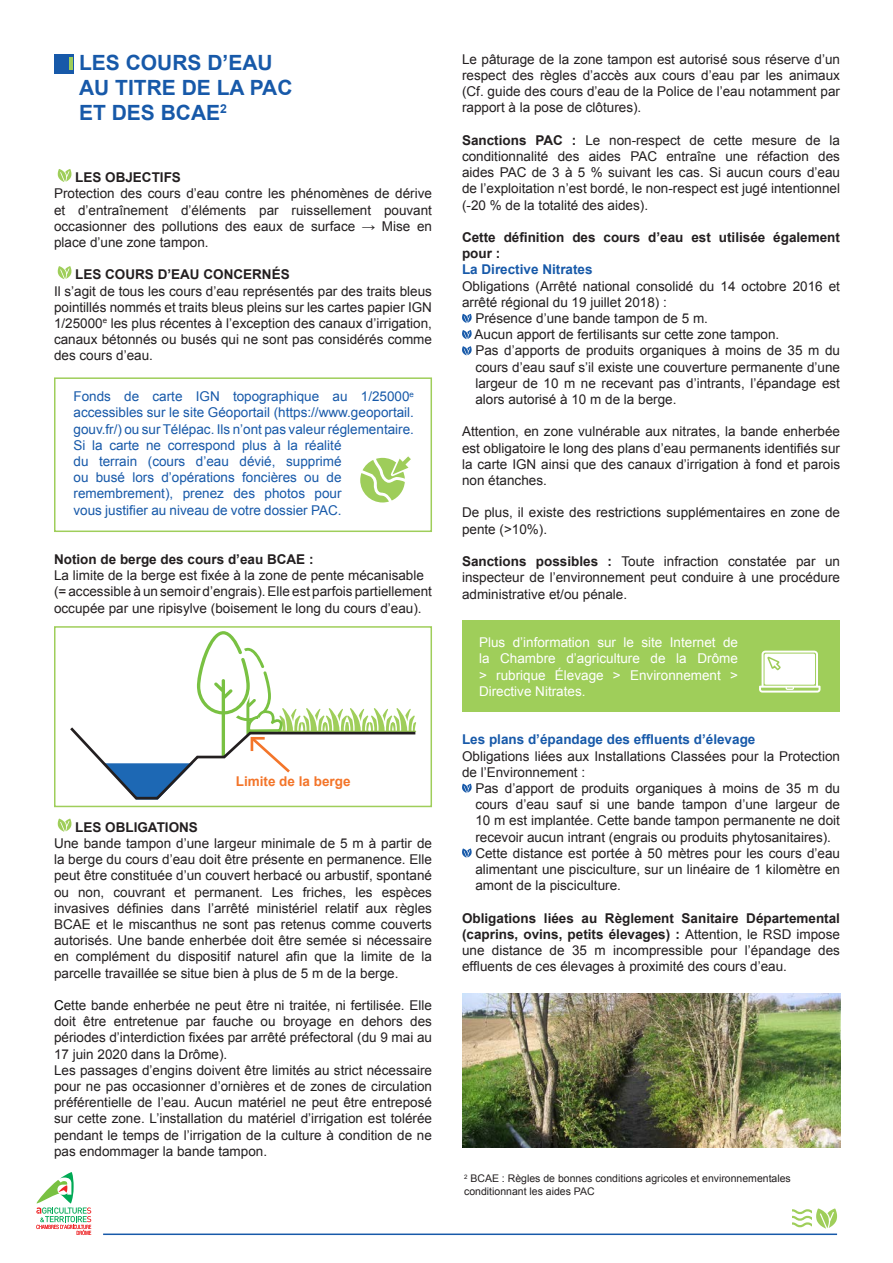
<style>
.page{position:relative;width:893px;height:1263px;background:#fff}
.page>*{position:absolute;margin:0;border:0;box-sizing:border-box;transform-origin:0 0}
.t1{font:700 21px/25.2px "Arial";color:#1759a9}
.t2{font:13.5px/16.2px "Arial";color:#231f20;text-align:justify}
.t3{font:13.5px/16.2px "Arial";color:#1759a9}
.t4{font:700 13.5px/16.2px "Arial";color:#231f20}
.t5{font:13.5px/16.2px "Arial";color:#fff;text-align:justify}
.t6{font:700 13.5px "Arial";color:#1759a9}
.t7{font:700 13.5px "Arial";color:#f3752a}
.t8{font:10.5px/12.6px "Arial";color:#231f20}
.s1{color:#000001}
.s2{font-weight:700}
</style>
<div class="page">
<hr style="left:103px;top:1233px;width:734px;height:2px;background:#1759a9">
<svg style="left:792px;top:1208px;width:45px;height:20px"></svg>
<svg style="left:36px;top:1172px;width:55px;height:63px"></svg>
<div style="left:462px;top:620px;width:378px;height:92px;background:#9fce5a"></div>
<div style="left:54px;top:54px;width:19px;height:19px;background:#1759a9"></div>
<hr style="left:69px;top:57px;width:4px;height:13px;background:#9fce5a">
<svg style="left:58px;top:169px;width:13px;height:13px"></svg>
<svg style="left:58px;top:266px;width:13px;height:13px"></svg>
<svg style="left:58px;top:818px;width:13px;height:14px"></svg>
<img style="left:462px;top:993px;width:378px;height:155px">
<svg style="left:462px;top:314px;width:10px;height:9px"></svg>
<svg style="left:462px;top:330px;width:10px;height:9px"></svg>
<svg style="left:462px;top:346px;width:10px;height:9px"></svg>
<svg style="left:462px;top:784px;width:10px;height:9px"></svg>
<svg style="left:462px;top:848px;width:10px;height:10px"></svg>
<div style="left:54px;top:377px;width:378px;height:155px;border:2px solid #9fce5a"></div>
<div style="left:54px;top:626px;width:378px;height:181px;border:2px solid #9fce5a"></div>
<svg style="left:70px;top:631px;width:347px;height:169px"></svg>
<svg style="left:360px;top:456px;width:51px;height:46px"></svg>
<svg style="left:759px;top:651px;width:61px;height:41px;background:#e9f4da"></svg>
<h1 class="t1" style="left:79px;top:51px;width:215px">LES COURS D’EAU<br>AU TITRE DE LA PAC<br>ET DES BCAE<sup>2</sup></h1>
<p class="t4" style="left:75px;top:170px;width:107px">LES OBJECTIFS</p>
<p class="t2" style="left:54px;top:186px;width:379px">Protection des cours d’eau contre les phénomènes de dérive et d’entraînement d’éléments par ruissellement pouvant occasionner des pollutions des eaux de surface → Mise en place d’une zone tampon.</p>
<p class="t4" style="left:75px;top:267px;width:216px">LES COURS D’EAU CONCERNÉS</p>
<p class="t2" style="left:54px;top:283px;width:380px">Il s’agit de tous les cours d’eau représentés par des traits bleus pointillés nommés et traits bleus pleins sur les cartes papier IGN 1/25000<sup>e</sup> les plus récentes à l’exception des canaux d’irrigation, canaux bétonnés ou busés qui ne sont pas considérés comme des cours d’eau.</p>
<p class="t3" style="left:73px;top:389px;width:342px">Fonds de carte IGN topographique au 1/25000<sup>e </sup>accessibles sur le site Géoportail (https://www.geoportail. gouv.fr/) ou sur Télépac. Ils n’ont pas valeur réglementaire.<br>Si la carte ne correspond plus à la réalité<br>du terrain (cours d’eau dévié, supprimé<br>ou busé lors d’opérations foncières ou de remembrement), prenez des photos pour<br>vous justifier au niveau de votre dossier PAC.</p>
<p class="t4" style="left:54px;top:552px;width:261px">Notion de berge des cours d’eau BCAE :</p>
<p class="t2" style="left:54px;top:568px;width:379px;text-align:left">La limite de la berge est fixée à la zone de pente mécanisable (= accessible à un semoir d’engrais). Elle est parfois partiellement occupée par une ripisylve (boisement le long du cours d’eau).</p>
<p class="t7" style="left:236px;top:772px;width:116px">Limite de la berge</p>
<p class="t4" style="left:75px;top:819px;width:124px">LES OBLIGATIONS</p>
<p class="t2" style="left:54px;top:835px;width:380px">Une bande tampon d’une largeur minimale de 5 m à partir de la berge du cours d’eau doit être présente en permanence. Elle peut être constituée d’un couvert herbacé ou arbustif, spontané ou non, couvrant et permanent. Les friches, les espèces invasives définies dans l’arrêté ministériel relatif aux règles BCAE et le miscanthus ne sont pas retenus comme couverts autorisés. Une bande enherbée doit être semée si nécessaire en complément du dispositif naturel afin que la limite de la parcelle travaillée se situe bien à plus de 5 m de la berge.</p>
<p class="t2" style="left:54px;top:997px;width:380px;text-align:left"><span class="s1">C</span>ette bande enherbée ne peut être ni traitée, ni fertilisée. Elle doit être entretenue par fauche ou broyage en dehors des périodes d’interdiction fixées par arrêté préfectoral (du 9 mai au 17 juin 2020 dans la Drôme).<br>Les passages d’engins doivent être limités au strict nécessaire pour ne pas occasionner d’ornières et de zones de circulation préférentielle de l’eau. Aucun matériel ne peut être entreposé sur cette zone. L’installation du matériel d’irrigation est tolérée pendant le temps de l’irrigation de la culture à condition de ne pas endommager la bande tampon.</p>
<p class="t2" style="left:462px;top:51px;width:380px">Le pâturage de la zone tampon est autorisé sous réserve d’un respect des règles d’accès aux cours d’eau par les animaux (Cf. guide des cours d’eau de la Police de l’eau notamment par rapport à la pose de clôtures).</p>
<p class="t2" style="left:462px;top:132px;width:380px"><span class="s2">Sanctions PAC :</span> Le non-respect de cette mesure de la conditionnalité des aides PAC entraîne une réfaction des aides PAC de 3 à 5 % suivant les cas. Si aucun cours d’eau de l’exploitation n’est bordé, le non-respect est jugé intentionnel (-20 % de la totalité des aides).</p>
<p class="t4" style="left:462px;top:230px;width:379px">Cette définition des cours d’eau est utilisée également pour :</p>
<p class="t6" style="left:462px;top:261px;width:132px">La Directive Nitrates</p>
<p class="t2" style="left:462px;top:278px;width:379px">Obligations (Arrêté national consolidé du 14 octobre 2016 et</p>
<p class="t2" style="left:462px;top:294px;width:206px">arrêté régional du 19 juillet 2018) :</p>
<p class="t2" style="left:475px;top:310px;width:234px">Présence d’une bande tampon de 5 m.</p>
<p class="t2" style="left:475px;top:327px;width:306px">Aucun apport de fertilisants sur cette zone tampon.</p>
<p class="t2" style="left:475px;top:343px;width:366px">Pas d’apports de produits organiques à moins de 35 m du</p>
<p class="t2" style="left:475px;top:359px;width:366px">cours d’eau sauf s’il existe une couverture permanente d’une</p>
<p class="t2" style="left:475px;top:375px;width:366px">largeur de 10 m ne recevant pas d’intrants, l’épandage est</p>
<p class="t2" style="left:475px;top:391px;width:203px">alors autorisé à 10 m de la berge.</p>
<p class="t2" style="left:462px;top:424px;width:380px">Attention, en zone vulnérable aux nitrates, la bande enherbée est obligatoire le long des plans d’eau permanents identifiés sur la carte IGN ainsi que des canaux d’irrigation à fond et parois non étanches.</p>
<p class="t2" style="left:462px;top:505px;width:379px">De plus, il existe des restrictions supplémentaires en zone de pente (&gt;10%).</p>
<p class="t2" style="left:462px;top:553px;width:379px"><span class="s2">Sanctions possibles :</span> Toute infraction constatée par un inspecteur de l’environnement peut conduire à une procédure administrative et/ou pénale.</p>
<p class="t5" style="left:479px;top:634px;width:260px">Plus d’information sur le site Internet de la Chambre d’agriculture de la Drôme &gt; rubrique Élevage &gt; Environnement &gt; Directive Nitrates.</p>
<p class="t6" style="left:462px;top:731px;width:295px">Les plans d’épandage des effluents d’élevage</p>
<p class="t2" style="left:462px;top:748px;width:379px">Obligations liées aux Installations Classées pour la Protection de l’Environnement :</p>
<p class="t2" style="left:475px;top:780px;width:366px;text-align:left">Pas d’apport de produits organiques à moins de 35 m du cours d’eau sauf si une bande tampon d’une largeur de 10 m est implantée. Cette bande tampon permanente ne doit recevoir aucun intrant (engrais ou produits phytosanitaires).<br>Cette distance est portée à 50 mètres pour les cours d’eau alimentant une pisciculture, sur un linéaire de 1 kilomètre en amont de la pisciculture.</p>
<p class="t2" style="left:462px;top:910px;width:380px"><span class="s2">Obligations liées au Règlement Sanitaire Départemental (caprins, ovins, petits élevages) :</span> Attention, le RSD impose une distance de 35 m incompressible pour l’épandage des effluents de ces élevages à proximité des cours d’eau.</p>
<p class="t8" style="left:464px;top:1172px;width:328px"><sup>2</sup> BCAE : Règles de bonnes conditions agricoles et environnementales conditionnant les aides PAC</p>
</div>
